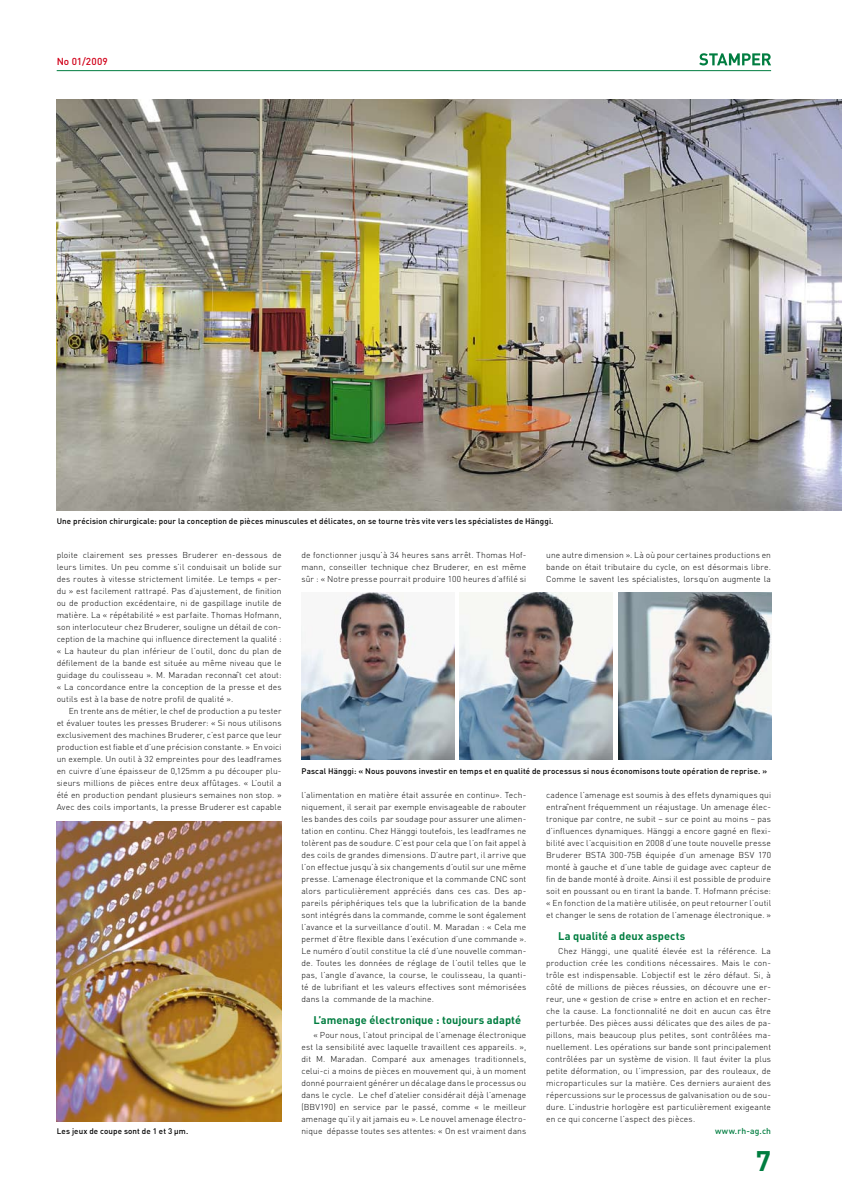
<style>
.page{position:relative;width:842px;height:1191px;background:#fff}
.page>*{position:absolute;margin:0;border:0;box-sizing:border-box;transform-origin:0 0}
.t1{font:700 28px "DIN";color:#007d40}
.t2{font:700 11px "DIN";letter-spacing:.005em;color:#007d40}
.t3{font:500 10px "DIN";letter-spacing:.015em;color:#d10019}
.t4{font:300 8.5px/12px "DIN";letter-spacing:.015em;color:#000;text-align:justify}
.t5{font:500 8.5px "DIN";letter-spacing:.03em;color:#007d40}
.t6{font:500 8px "DIN";letter-spacing:.015em;color:#000}
</style>
<div class="page">
<img style="left:57px;top:99px;width:785px;height:412px">
<hr style="left:57px;top:70px;width:714px;height:1px;background:#007d40">
<svg style="left:699px;top:53px;width:72px;height:12px"></svg>
<img style="left:301px;top:593px;width:153px;height:167px">
<img style="left:460px;top:593px;width:153px;height:167px">
<img style="left:618px;top:593px;width:153px;height:167px">
<img style="left:57px;top:821px;width:225px;height:300px">
<p class="t3" style="left:57px;top:55px;width:53px">No 01/2009</p>
<p class="t6" style="left:57px;top:516px;width:498px">Une précision chirurgicale: pour la conception de pièces minuscules et délicates, on se tourne très vite vers les spécialistes de Hänggi.</p>
<p class="t4" style="left:57px;top:549px;width:226px">ploite clairement ses presses Bruderer en-dessous de leurs limites. Un peu comme s’il conduisait un bolide sur des routes à vitesse strictement limitée. Le temps « per&shy;du » est facilement rattrapé. Pas d’ajustement, de finition ou de production excédentaire, ni de gaspillage inutile de matière. La « répétabilité » est parfaite. Thomas Hofmann, son interlocuteur chez Bruderer, souligne un détail de con&shy;ception de la machine qui influence directement la qualité : « La hauteur du plan inférieur de l’outil, donc du plan de défilement de la bande est située au même niveau que le guidage du coulisseau ». M. Maradan reconnaît cet atout: « La concordance entre la conception de la presse et des outils est à la base de notre profil de qualité ».</p>
<p class="t4" style="left:57px;top:705px;width:226px;text-indent:12px">En trente ans de métier, le chef de production a pu tester et évaluer toutes les presses Bruderer: « Si nous utilisons exclusivement des machines Bruderer, c’est parce que leur production est fiable et d’une précision constante. » En voici un exemple. Un outil à 32 empreintes pour des leadframes en cuivre d’une épaisseur de 0,125mm a pu découper plu&shy;sieurs millions de pièces entre deux affûtages. « L’outil a été en production pendant plusieurs semaines non stop. » Avec des coils importants, la presse Bruderer est capable</p>
<p class="t6" style="left:57px;top:1126px;width:133px">Les jeux de coupe sont de 1 et 3 μm.</p>
<p class="t4" style="left:301px;top:549px;width:226px">de fonctionner jusqu’à 34 heures sans arrêt. Thomas Hof&shy;mann, conseiller technique chez Bruderer, en est même sûr : « Notre presse pourrait produire 100 heures d’affilé si</p>
<p class="t4" style="left:546px;top:549px;width:226px">une autre dimension ». Là où pour certaines productions en bande on était tributaire du cycle, on est désormais libre.<br>Comme le savent les spécialistes, lorsqu’on augmente la</p>
<p class="t6" style="left:301px;top:766px;width:467px">Pascal Hänggi: « Nous pouvons investir en temps et en qualité de processus si nous économisons toute opération de reprise. »</p>
<p class="t4" style="left:301px;top:789px;width:226px">l’alimentation en matière était assurée en continu». Tech&shy;niquement, il serait par exemple envisageable de rabouter les bandes des coils par soudage pour assurer une alimen&shy;tation en continu. Chez Hänggi toutefois, les leadframes ne tolèrent pas de soudure. C’est pour cela que l’on fait appel à des coils de grandes dimensions. D’autre part, il arrive que l’on effectue jusqu’à six changements d’outil sur une même presse. L’amenage électronique et la commande CNC sont alors particulièrement appréciés dans ces cas. Des ap&shy;pareils périphériques tels que la lubrification de la bande sont intégrés dans la commande, comme le sont également l’avance et la surveillance d’outil. M. Maradan : « Cela me permet d’être flexible dans l’exécution d’une commande ».<br>Le numéro d’outil constitue la clé d’une nouvelle comman&shy;de. Toutes les données de réglage de l’outil telles que le pas, l’angle d’avance, la course, le coulisseau, la quanti&shy;té de lubrifiant et les valeurs effectives sont mémorisées dans la commande de la machine.</p>
<p class="t2" style="left:313px;top:1013px;width:209px">L’amenage électronique : toujours adapté</p>
<p class="t4" style="left:301px;top:1029px;width:226px;text-indent:12px">« Pour nous, l’atout principal de l’amenage électronique est la sensibilité avec laquelle travaillent ces appareils. », dit M. Maradan. Comparé aux amenages traditionnels, celui-ci a moins de pièces en mouvement qui, à un moment donné pourraient générer un décalage dans le processus ou dans le cycle. Le chef d’atelier considérait déjà l’amenage (BBV190) en service par le passé, comme « le meilleur amenage qu’il y ait jamais eu ». Le nouvel amenage électro&shy;nique dépasse toutes ses attentes: « On est vraiment dans</p>
<p class="t4" style="left:546px;top:789px;width:226px">cadence l’amenage est soumis à des effets dynamiques qui entraînent fréquemment un réajustage. Un amenage élec&shy;tronique par contre, ne subit – sur ce point au moins – pas d’influences dynamiques. Hänggi a encore gagné en flexi&shy;bilité avec l’acquisition en 2008 d’une toute nouvelle presse Bruderer BSTA 300-75B équipée d’un amenage BSV 170 monté à gauche et d’une table de guidage avec capteur de fin de bande monté à droite. Ainsi il est possible de produire soit en poussant ou en tirant la bande. T. Hofmann précise: « En fonction de la matière utilisée, on peut retourner l’outil et changer le sens de rotation de l’amenage électronique. »</p>
<p class="t2" style="left:558px;top:929px;width:129px">La qualité a deux aspects</p>
<p class="t4" style="left:546px;top:945px;width:226px;text-indent:12px">Chez Hänggi, une qualité élevée est la référence. La production crée les conditions nécessaires. Mais le con&shy;trôle est indispensable. L’objectif est le zéro défaut. Si, à côté de millions de pièces réussies, on découvre une er&shy;reur, une « gestion de crise » entre en action et en recher&shy;che la cause. La fonctionnalité ne doit en aucun cas être perturbée. Des pièces aussi délicates que des ailes de pa&shy;pillons, mais beaucoup plus petites, sont contrôlées ma&shy;nuellement. Les opérations sur bande sont principalement contrôlées par un système de vision. Il faut éviter la plus petite déformation, ou l’impression, par des rouleaux, de microparticules sur la matière. Ces derniers auraient des répercussions sur le processus de galvanisation ou de sou&shy;dure. L’industrie horlogère est particulièrement exigeante en ce qui concerne l’aspect des pièces.</p>
<p class="t5" style="left:715px;top:1125px;width:58px">www.rh-ag.ch</p>
<h1 class="t1" style="left:756px;top:1142px;width:17px">7</h1>
</div>
